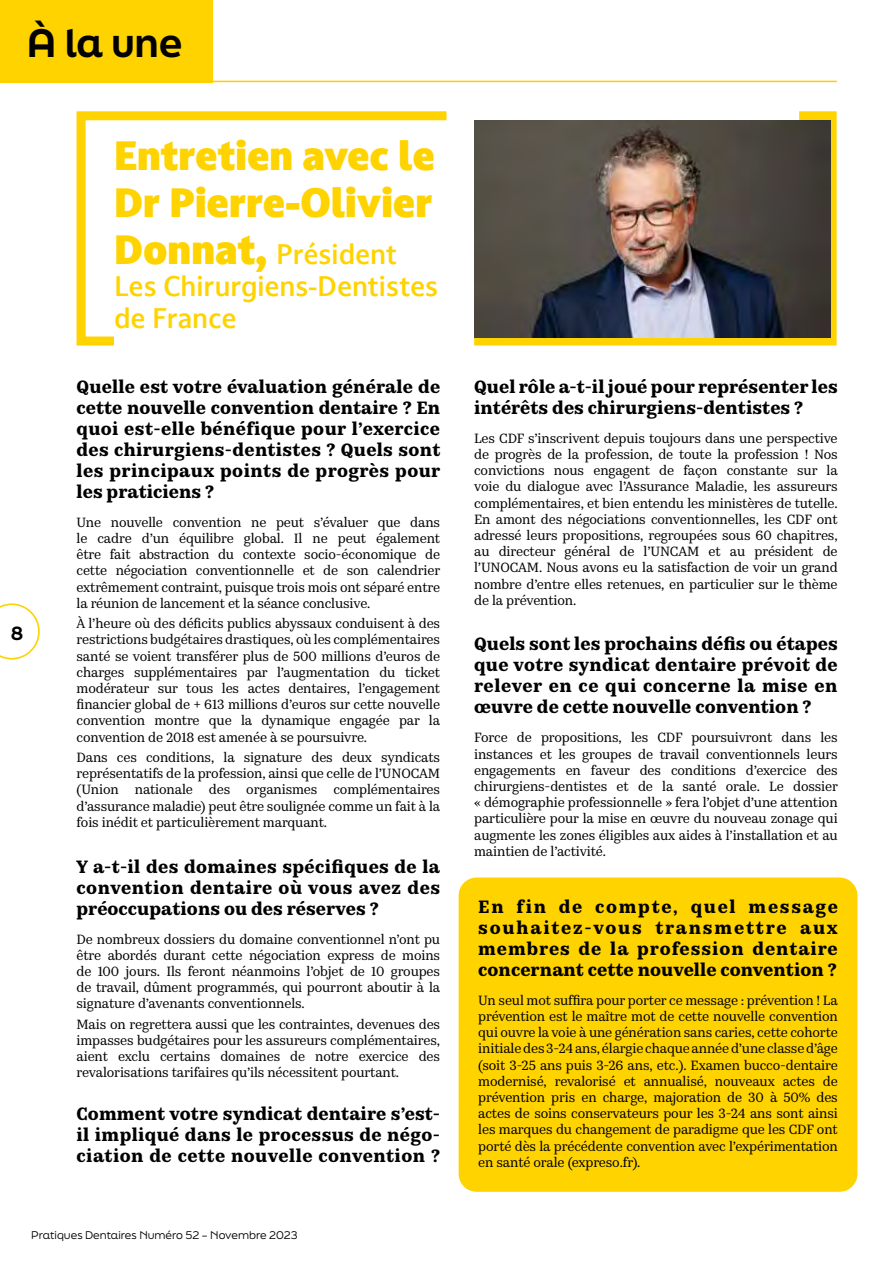
<style>
.page{position:relative;width:893px;height:1263px;background:#fff}
.page>*{position:absolute;margin:0;border:0;box-sizing:border-box;transform-origin:0 0}
.t1{font:900 39px/46.8px "Darkmode Darkmode Off";color:#ffd300}
.t2{font:800 37.5px "Final Six";color:#020203}
.t3{font:500 27px/32.4px "Darkmode Darkmode Off";color:#ffd300}
.t4{font:700 18px/21px "Kazimir Text";letter-spacing:.005em;color:#000;text-align:justify}
.t5{font:800 18px "Final Six";color:#000}
.t6{font:13.5px/16.2px "Kazimir Text";letter-spacing:-.01em;color:#000;text-align:justify}
.t7{font:10.5px "Final Six";color:#000}
.s1{font-weight:900;font-size:39px}
</style>
<div class="page">
<svg style="left:0;top:603px;width:40px;height:56px"></svg>
<svg style="left:76px;top:111px;width:371px;height:235px"></svg>
<svg style="left:474px;top:111px;width:363px;height:235px"></svg>
<div style="left:0;top:0;width:213px;height:82px;background:#ffd300"></div>
<hr style="left:1px;top:81px;width:836px;height:1px;background:#ffcd02">
<img style="left:474px;top:120px;width:357px;height:217px">
<div style="left:459px;top:877px;width:398px;height:315px;background:#ffd300;border-radius:18px"></div>
<h2 class="t2" style="left:27px;top:15px;width:157px">À la une</h2>
<h3 class="t5" style="left:11px;top:620px;width:14px">8</h3>
<h1 class="t1" style="left:114px;top:131px;width:322px">Entretien avec le<br>Dr Pierre-Olivier</h1>
<h3 class="t3" style="left:114px;top:237px;width:326px"><span class="s1">Donnat,</span> Président<br>Les Chirurgiens-Dentistes de France</h3>
<h3 class="t4" style="left:77px;top:375px;width:365px">Quelle est votre évaluation générale de cette nouvelle convention dentaire ? En quoi est-elle bénéfique pour l’exercice des chirurgiens-dentistes ? Quels sont les principaux points de progrès pour les praticiens ?</h3>
<p class="t6" style="left:77px;top:513px;width:365px">Une nouvelle convention ne peut s’évaluer que dans le cadre d’un équilibre global. Il ne peut également être fait abstraction du contexte socio-économique de cette négociation conventionnelle et de son calendrier extrêmement contraint, puisque trois mois ont séparé entre la réunion de lancement et la séance conclusive.</p>
<p class="t6" style="left:77px;top:614px;width:365px">À l’heure où des déficits publics abyssaux conduisent à des restrictions budgétaires drastiques, où les complémentaires santé se voient transférer plus de 500 millions d’euros de charges supplémentaires par l’augmentation du ticket modérateur sur tous les actes dentaires, l’engagement financier global de + 613 millions d’euros sur cette nouvelle convention montre que la dynamique engagée par la convention de 2018 est amenée à se poursuivre.</p>
<p class="t6" style="left:77px;top:748px;width:365px">Dans ces conditions, la signature des deux syndicats représentatifs de la profession, ainsi que celle de l’UNOCAM (Union nationale des organismes complémentaires d’assurance maladie) peut être soulignée comme un fait à la fois inédit et particulièrement marquant.</p>
<h3 class="t4" style="left:77px;top:855px;width:365px">Y a-t-il des domaines spécifiques de la convention dentaire où vous avez des préoccupations ou des réserves ?</h3>
<p class="t6" style="left:77px;top:930px;width:365px">De nombreux dossiers du domaine conventionnel n’ont pu être abordés durant cette négociation express de moins de 100 jours. Ils feront néanmoins l’objet de 10 groupes de travail, dûment programmés, qui pourront aboutir à la signature d’avenants conventionnels.</p>
<p class="t6" style="left:77px;top:1015px;width:365px">Mais on regrettera aussi que les contraintes, devenues des impasses budgétaires pour les assureurs complémentaires, aient exclu certains domaines de notre exercice des revalorisations tarifaires qu’ils nécessitent pourtant.</p>
<h3 class="t4" style="left:77px;top:1102px;width:365px">Comment votre syndicat dentaire s’est&shy;il impliqué dans le processus de négo&shy;ciation de cette nouvelle convention ?</h3>
<p class="t7" style="left:31px;top:1227px;width:268px">Pratiques Dentaires Numéro 52 – Novembre 2023</p>
<h3 class="t4" style="left:474px;top:375px;width:365px">Quel rôle a-t-il joué pour représenter les intérêts des chirurgiens-dentistes ?</h3>
<p class="t6" style="left:474px;top:429px;width:365px">Les CDF s’inscrivent depuis toujours dans une perspective de progrès de la profession, de toute la profession ! Nos convictions nous engagent de façon constante sur la voie du dialogue avec l’Assurance Maladie, les assureurs complémentaires, et bien entendu les ministères de tutelle.<br>En amont des négociations conventionnelles, les CDF ont adressé leurs propositions, regroupées sous 60 chapitres, au directeur général de l’UNCAM et au président de l’UNOCAM. Nous avons eu la satisfaction de voir un grand nombre d’entre elles retenues, en particulier sur le thème de la prévention.</p>
<h3 class="t4" style="left:474px;top:632px;width:365px">Quels sont les prochains défis ou étapes que votre syndicat dentaire prévoit de relever en ce qui concerne la mise en œuvre de cette nouvelle convention ?</h3>
<p class="t6" style="left:474px;top:729px;width:365px">Force de propositions, les CDF poursuivront dans les instances et les groupes de travail conventionnels leurs engagements en faveur des conditions d’exercice des chirurgiens-dentistes et de la santé orale. Le dossier « démographie professionnelle » fera l’objet d’une attention particulière pour la mise en œuvre du nouveau zonage qui augmente les zones éligibles aux aides à l’installation et au maintien de l’activité.</p>
<h3 class="t4" style="left:478px;top:895px;width:361px">En fin de compte, quel message souhaitez-vous transmettre aux membres de la profession dentaire concernant cette nouvelle convention ?</h3>
<p class="t6" style="left:478px;top:991px;width:361px">Un seul mot suffira pour porter ce message : prévention ! La prévention est le maître mot de cette nouvelle convention qui ouvre la voie à une génération sans caries, cette cohorte initiale des 3-24 ans, élargie chaque année d’une classe d’âge (soit 3-25 ans puis 3-26 ans, etc.). Examen bucco-dentaire modernisé, revalorisé et annualisé, nouveaux actes de prévention pris en charge, majoration de 30 à 50% des actes de soins conservateurs pour les 3-24 ans sont ainsi les marques du changement de paradigme que les CDF ont porté dès la précédente convention avec l’expérimentation en santé orale (expreso.fr).</p>
</div>
